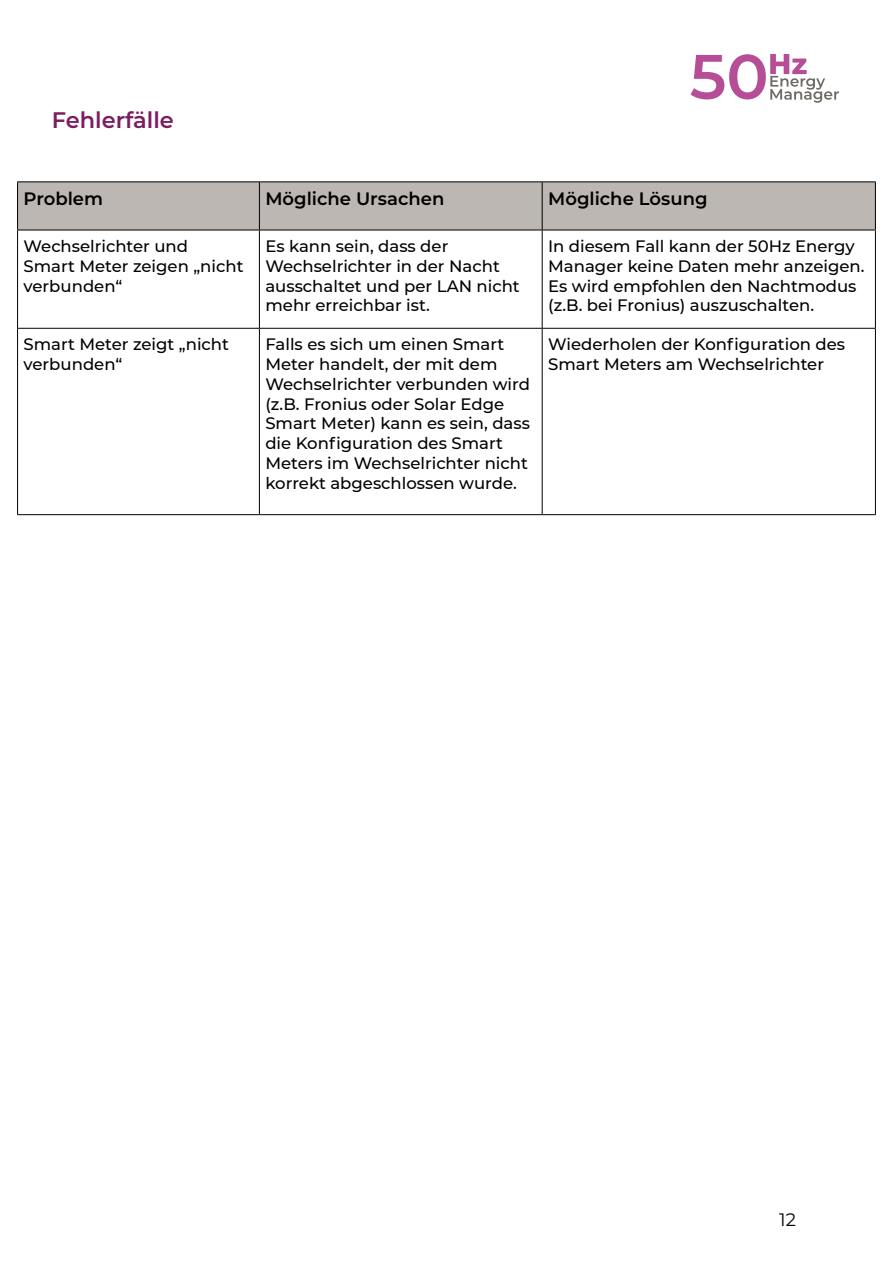
<style>
.page{position:relative;width:893px;height:1263px;background:#fff}
.page>*{position:absolute;margin:0;border:0;box-sizing:border-box;transform-origin:0 0}
.t1{font:600 22.5px "Montserrat";color:#7c1d62}
.t2{font:600 18px "Montserrat";color:#000}
.t3{font:18px "Montserrat";color:#000}
.t4{font:500 16.5px/19.8px "Montserrat";color:#000}
</style>
<div class="page">
<svg style="left:690px;top:54px;width:149px;height:49px"></svg>
<div style="left:18px;top:182px;width:857px;height:48px;background:#bcb7b3"></div>
<hr style="left:17px;top:230px;width:1px;height:98px;background:#000">
<hr style="left:259px;top:230px;width:1px;height:98px;background:#000">
<hr style="left:542px;top:230px;width:1px;height:98px;background:#000">
<hr style="left:875px;top:230px;width:1px;height:98px;background:#000">
<hr style="left:17px;top:328px;width:242px;height:1px;background:#000">
<hr style="left:17px;top:329px;width:1px;height:185px;background:#000">
<hr style="left:259px;top:328px;width:283px;height:1px;background:#000">
<hr style="left:259px;top:329px;width:1px;height:185px;background:#000">
<hr style="left:542px;top:328px;width:334px;height:1px;background:#000">
<hr style="left:542px;top:329px;width:1px;height:185px;background:#000">
<hr style="left:875px;top:329px;width:1px;height:185px;background:#000">
<hr style="left:17px;top:514px;width:242px;height:1px;background:#000">
<hr style="left:259px;top:514px;width:283px;height:1px;background:#000">
<hr style="left:542px;top:514px;width:334px;height:1px;background:#000">
<hr style="left:17px;top:181px;width:242px;height:1px;background:#000">
<hr style="left:17px;top:182px;width:1px;height:48px;background:#000">
<hr style="left:259px;top:181px;width:283px;height:1px;background:#000">
<hr style="left:259px;top:182px;width:1px;height:48px;background:#000">
<hr style="left:542px;top:181px;width:334px;height:1px;background:#000">
<hr style="left:542px;top:182px;width:1px;height:48px;background:#000">
<hr style="left:875px;top:182px;width:1px;height:48px;background:#000">
<hr style="left:17px;top:230px;width:242px;height:1px;background:#000">
<hr style="left:259px;top:230px;width:283px;height:1px;background:#000">
<hr style="left:542px;top:230px;width:334px;height:1px;background:#000">
<h1 class="t1" style="left:52px;top:104px;width:124px">Fehlerfälle</h1>
<p class="t2" style="left:24px;top:186px;width:81px">Problem</p>
<p class="t2" style="left:265px;top:186px;width:180px">Mögliche Ursachen</p>
<p class="t2" style="left:548px;top:186px;width:161px">Mögliche Lösung</p>
<p class="t4" style="left:24px;top:236px;width:221px">Wechselrichter und<br>Smart Meter zeigen „nicht verbunden“</p>
<p class="t4" style="left:265px;top:236px;width:256px">Es kann sein, dass der<br>Wechselrichter in der Nacht ausschaltet und per LAN nicht mehr erreichbar ist.</p>
<p class="t4" style="left:548px;top:236px;width:318px">In diesem Fall kann der 50Hz Energy Manager keine Daten mehr anzeigen.<br>Es wird empfohlen den Nachtmodus (z.B. bei Fronius) auszuschalten.</p>
<p class="t4" style="left:24px;top:334px;width:207px">Smart Meter zeigt „nicht verbunden“</p>
<p class="t4" style="left:265px;top:334px;width:266px">Falls es sich um einen Smart<br>Meter handelt, der mit dem<br>Wechselrichter verbunden wird (z.B. Fronius oder Solar Edge<br>Smart Meter) kann es sein, dass die Konfiguration des Smart<br>Meters im Wechselrichter nicht korrekt abgeschlossen wurde.</p>
<p class="t4" style="left:548px;top:334px;width:298px">Wiederholen der Konfiguration des<br>Smart Meters am Wechselrichter</p>
<p class="t3" style="left:779px;top:1208px;width:18px">12</p>
</div>
